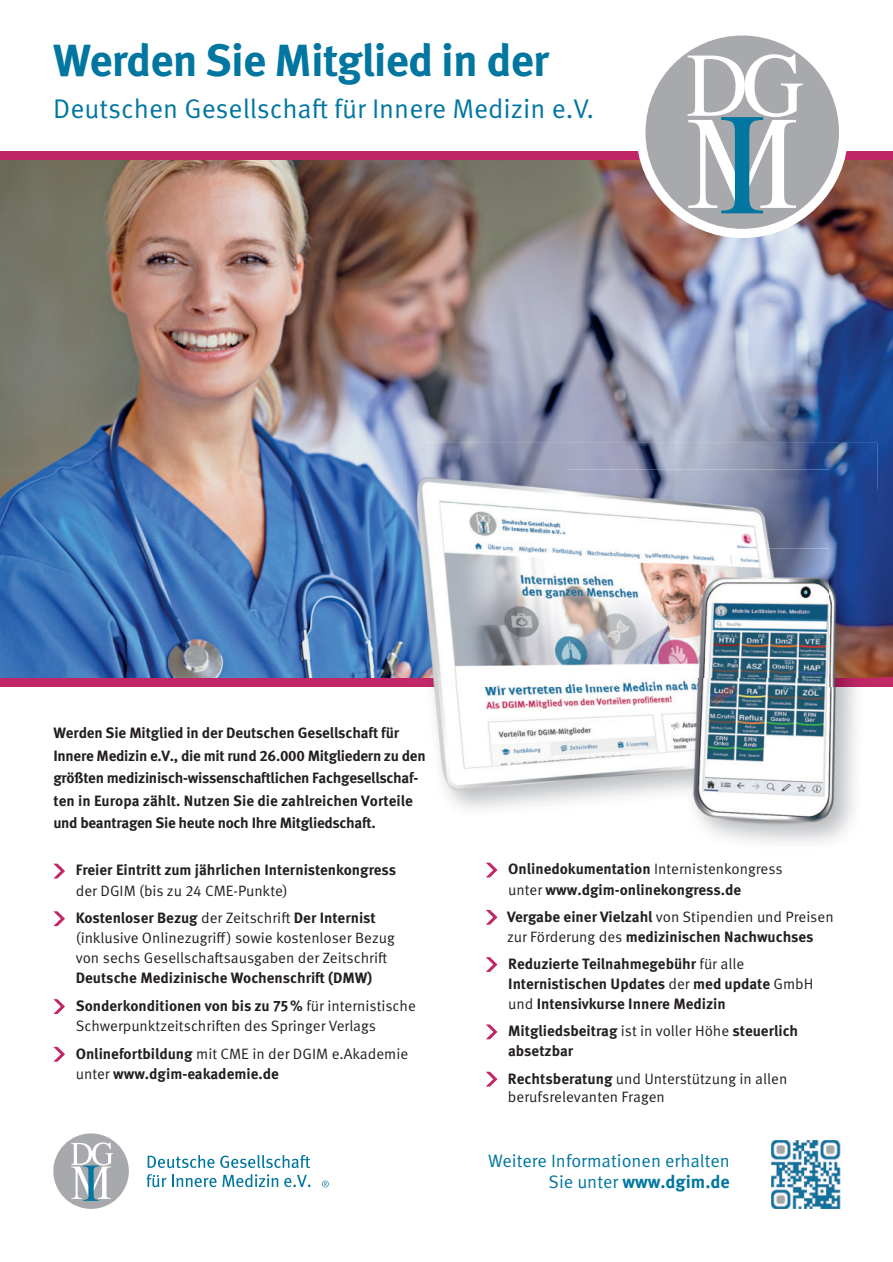
<style>
.page{position:relative;width:893px;height:1262px;background:#fff}
.page>*{position:absolute;margin:0;border:0;box-sizing:border-box;transform-origin:0 0}
.t1{font:700 45px "Meta OT";letter-spacing:-.02em;color:#0076a0}
.t2{font:27px "Meta OT Norm";color:#0076a0}
.t3{font:18px "Meta OT Norm";color:#0076a0}
.t4{font:700 18px "Meta OT";color:#0076a0}
.t5{font:700 15px/22.5px "Meta OT";letter-spacing:-.005em;color:#231f20}
.t6{font:15px/20.1px "Meta OT Norm";color:#231f20}
.s1{font-family:"Meta OT Norm";font-weight:400}
.s2{font-family:"Meta OT";font-weight:700}
</style>
<div class="page">
<img style="left:0;top:159px;width:892px;height:519px">
<div style="left:0;top:151px;width:892px;height:8px;background:#c12766"></div>
<div style="left:0;top:678px;width:892px;height:9px;background:#c12766"></div>
<img style="left:406px;top:443px;width:470px;height:47px">
<img style="left:406px;top:490px;width:2px;height:188px">
<img style="left:828px;top:490px;width:48px;height:188px">
<img style="left:408px;top:469px;width:158px;height:209px">
<img style="left:566px;top:469px;width:262px;height:105px">
<img style="left:566px;top:574px;width:85px;height:104px">
<img style="left:433px;top:678px;width:253px;height:131px">
<img style="left:651px;top:687px;width:35px;height:122px">
<img style="left:876px;top:548px;width:16px;height:130px">
<img style="left:651px;top:548px;width:177px;height:130px">
<img style="left:699px;top:687px;width:158px;height:156px">
<img style="left:828px;top:569px;width:37px;height:118px">
<img style="left:686px;top:569px;width:142px;height:249px">
<img style="left:771px;top:1140px;width:69px;height:69px">
<svg style="left:147px;top:1155px;width:67px;height:13px"></svg>
<svg style="left:220px;top:1155px;width:90px;height:13px"></svg>
<svg style="left:147px;top:1174px;width:19px;height:13px"></svg>
<svg style="left:172px;top:1175px;width:44px;height:12px"></svg>
<svg style="left:222px;top:1174px;width:56px;height:13px"></svg>
<svg style="left:284px;top:1175px;width:26px;height:12px"></svg>
<div style="left:53px;top:1133px;width:76px;height:76px;background:#a8a9ad;border-radius:50%"></div>
<svg style="left:71px;top:1142px;width:42px;height:59px"></svg>
<svg style="left:322px;top:1180px;width:6px;height:7px"></svg>
<svg style="left:53px;top:864px;width:12px;height:14px"></svg>
<svg style="left:53px;top:911px;width:12px;height:15px"></svg>
<svg style="left:53px;top:999px;width:12px;height:15px"></svg>
<svg style="left:53px;top:1047px;width:12px;height:15px"></svg>
<svg style="left:486px;top:863px;width:11px;height:14px"></svg>
<svg style="left:486px;top:910px;width:11px;height:15px"></svg>
<svg style="left:486px;top:957px;width:11px;height:15px"></svg>
<svg style="left:486px;top:1024px;width:11px;height:15px"></svg>
<svg style="left:486px;top:1072px;width:11px;height:14px"></svg>
<div style="left:636px;top:26px;width:211px;height:212px;border:18px solid #fff;border-radius:50%"></div>
<div style="left:645px;top:36px;width:193px;height:193px;background:#a8a9ad;border-radius:50%"></div>
<svg style="left:687px;top:54px;width:115px;height:159px"></svg>
<h1 class="t1" style="left:53px;top:41px;width:497px">Werden Sie Mitglied in der</h1>
<h2 class="t2" style="left:53px;top:97px;width:542px">Deutschen Gesellschaft für Innere Medizin e.V.</h2>
<p class="t5" style="left:53px;top:723px;width:373px">Werden Sie Mitglied in der Deutschen Gesellschaft für Innere Medizin e.V., die mit rund 26.000 Mitgliedern zu den größten medizinisch-wissenschaftlichen Fachgesellschaf&shy;ten in Europa zählt. Nutzen Sie die zahlreichen Vorteile und beantragen Sie heute noch Ihre Mitgliedschaft.</p>
<p class="t5" style="left:76px;top:860px;width:321px">Freier Eintritt zum jährlichen Internistenkongress</p>
<p class="t6" style="left:76px;top:881px;width:213px">der DGIM (bis zu 24 CME-Punkte)</p>
<p class="t5" style="left:76px;top:908px;width:301px">Kostenloser Bezug <span class="s1">der Zeitschrift</span> Der Internist</p>
<p class="t6" style="left:76px;top:929px;width:320px">(inklusive Onlinezugriff) sowie kostenloser Bezug von sechs Gesellschaftsausgaben der Zeitschrift</p>
<p class="t5" style="left:76px;top:965px;width:341px;line-height:27.6px">Deutsche Medizinische Wochenschrift (DMW)<br>Sonderkonditionen von bis zu 75 % <span class="s1">für internistische</span></p>
<p class="t6" style="left:76px;top:1013px;width:334px;line-height:27.6px">Schwerpunktzeitschriften des Springer Verlags<br><span class="s2">Onlinefortbildung</span> mit CME in der DGIM e.Akademie</p>
<p class="t5" style="left:76px;top:1063px;width:204px"><span class="s1">unter</span> www.dgim-eakademie.de</p>
<p class="t5" style="left:508px;top:860px;width:276px;line-height:20.1px">Onlinedokumentation <span class="s1">Internistenkongress unter</span> www.dgim-onlinekongress.de</p>
<p class="t6" style="left:507px;top:907px;width:328px"><span class="s2">Vergabe einer Vielzahl</span> von Stipendien und Preisen</p>
<p class="t5" style="left:507px;top:924px;width:308px;line-height:27.2px"><span class="s1">zur Förderung des</span> medizinischen Nachwuchses<br>Reduzierte Teilnahmegebühr <span class="s1">für alle</span></p>
<p class="t5" style="left:508px;top:975px;width:306px;line-height:20.1px">Internistischen Updates <span class="s1">der</span> med update <span class="s1">GmbH und</span> Intensivkurse Innere Medizin</p>
<p class="t5" style="left:508px;top:1022px;width:291px;line-height:20.1px">Mitgliedsbeitrag <span class="s1">ist in voller Höhe</span> steuerlich absetzbar</p>
<p class="t6" style="left:507px;top:1071px;width:281px;line-height:17.7px"><span class="s2">Rechtsberatung</span> und Unterstützung in allen berufsrelevanten Fragen</p>
<p class="t3" style="left:488px;top:1153px;width:243px">Weitere Informationen erhalten</p>
<p class="t4" style="left:548px;top:1174px;width:183px"><span class="s1">Sie unter</span> www.dgim.de</p>
</div>
